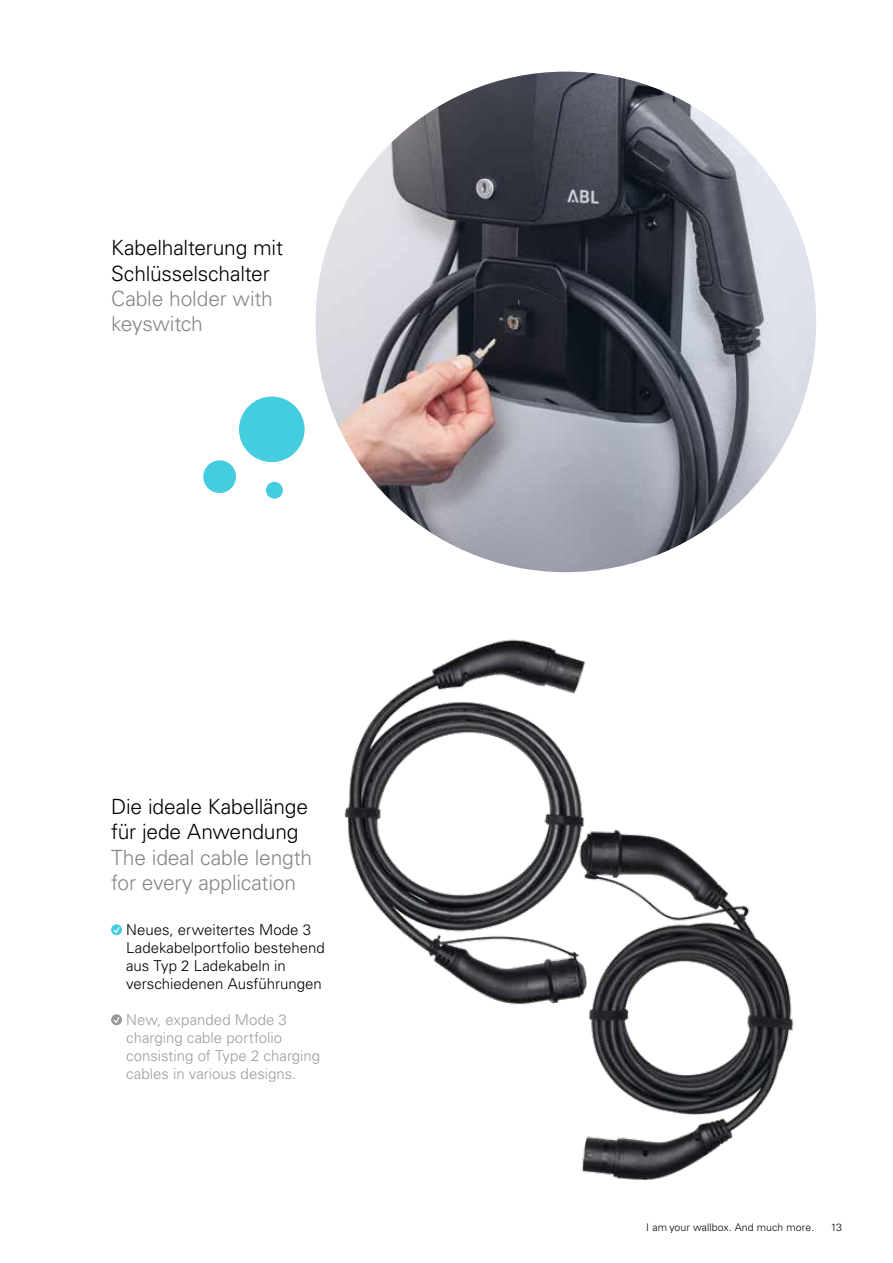
<style>
.page{position:relative;width:893px;height:1263px;background:#fff}
.page>*{position:absolute;margin:0;border:0;box-sizing:border-box;transform-origin:0 0}
.t1{font:300 21px/25.2px "Univers LT Pro 45";letter-spacing:-.01em;color:#000}
.t2{font:300 21px/25.2px "Univers LT Pro 45";letter-spacing:-.01em;color:#878787}
.t3{font:300 15px/18px "Univers LT Pro 45";color:#000}
.t4{font:300 15px/18px "Univers LT Pro 45";color:#9d9d9c}
.t5{font:300 10.5px "Univers LT Pro 45";letter-spacing:.01em;color:#000}
</style>
<div class="page">
<img style="left:316px;top:72px;width:500px;height:500px;border-radius:250px">
<svg style="left:111px;top:924px;width:11px;height:11px"></svg>
<svg style="left:112px;top:926px;width:8px;height:8px"></svg>
<svg style="left:111px;top:1014px;width:11px;height:11px"></svg>
<svg style="left:112px;top:1016px;width:8px;height:8px"></svg>
<img style="left:582px;top:829px;width:212px;height:351px">
<img style="left:344px;top:639px;width:257px;height:377px">
<div style="left:239px;top:396px;width:66px;height:66px;background:#44ccdf;border-radius:50%"></div>
<div style="left:203px;top:460px;width:33px;height:33px;background:#44ccdf;border-radius:50%"></div>
<div style="left:266px;top:482px;width:17px;height:17px;background:#44ccdf;border-radius:50%"></div>
<h1 class="t1" style="left:111px;top:235px;width:173px">Kabelhalterung mit<br>Schlüsselschalter</h1>
<h1 class="t2" style="left:111px;top:285px;width:163px">Cable holder with keyswitch</h1>
<h1 class="t1" style="left:111px;top:794px;width:199px">Die ideale Kabellänge für jede Anwendung</h1>
<h1 class="t2" style="left:111px;top:844px;width:203px">The ideal cable length for every application</h1>
<p class="t3" style="left:126px;top:920px;width:200px">Neues, erweitertes Mode 3<br>Ladekabelportfolio bestehend aus Typ 2 Ladekabeln in verschiedenen Ausführungen</p>
<p class="t4" style="left:126px;top:1010px;width:196px">New, expanded Mode 3 charging cable portfolio consisting of Type 2 charging cables in various designs.</p>
<p class="t5" style="left:646px;top:1220px;width:170px">I am your wallbox. And much more.</p>
<p class="t5" style="left:831px;top:1220px;width:13px">13</p>
</div>
